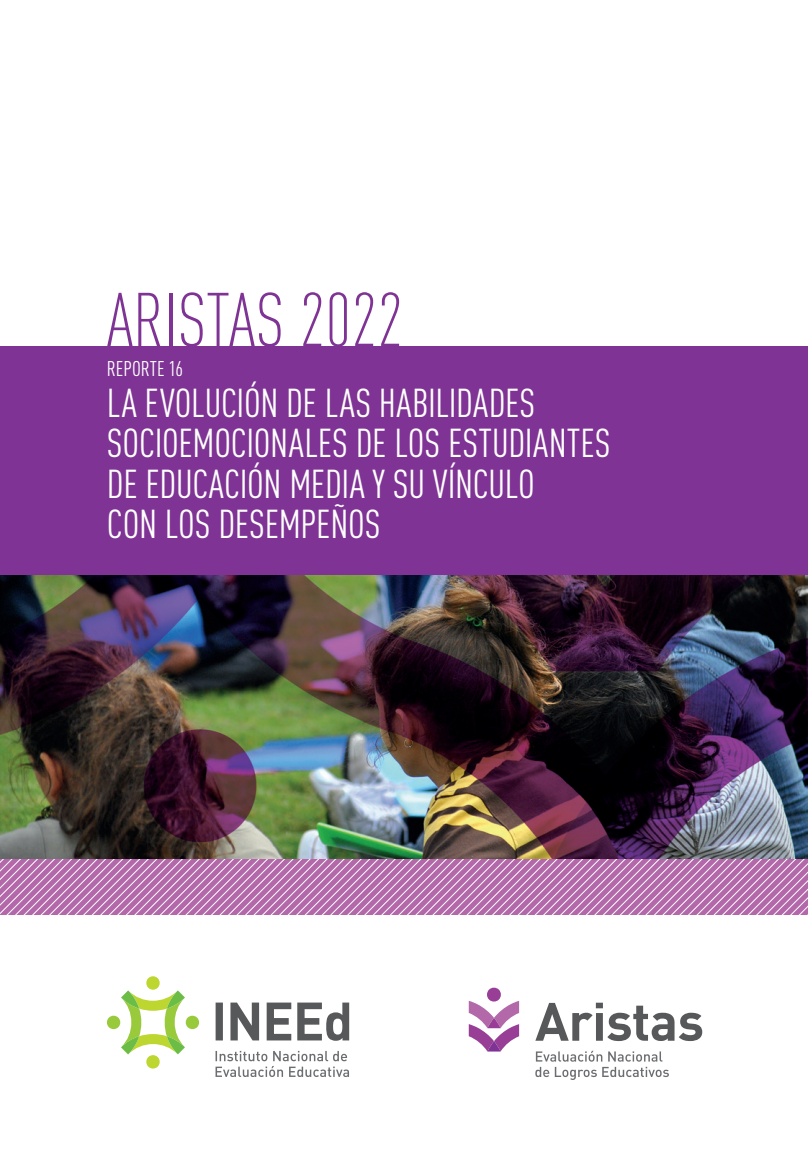
<style>
.page{position:relative;width:808px;height:1149px;background:#fff}
.page>*{position:absolute;margin:0;border:0;box-sizing:border-box;transform-origin:0 0}
.t1{font:300 condensed 75px "DIN Pro";color:#7f3394}
.t2{font:condensed 39.75px/40.5px "DIN Pro";letter-spacing:-.005em;color:#fff}
.t3{font:condensed 21px "DIN Pro";letter-spacing:-.005em;color:#fff}
</style>
<div class="page">
<svg style="left:535px;top:1002px;width:167px;height:38px"></svg>
<svg style="left:535px;top:1050px;width:134px;height:29px"></svg>
<svg style="left:469px;top:987px;width:50px;height:64px"></svg>
<svg style="left:107px;top:976px;width:92px;height:92px"></svg>
<svg style="left:216px;top:1002px;width:133px;height:38px"></svg>
<svg style="left:216px;top:1050px;width:133px;height:26px"></svg>
<img style="left:0;top:574px;width:808px;height:285px">
<svg style="left:0;top:859px;width:808px;height:55px;background:#bf80b7"></svg>
<div style="left:0;top:345px;width:808px;height:229px;background:#7f3394"></div>
<p class="t1" style="left:107px;top:267px;width:298px">ARISTAS 2022</p>
<p class="t3" style="left:107px;top:353px;width:78px">REPORTE 16</p>
<p class="t2" style="left:107px;top:379px;width:505px">LA EVOLUCIÓN DE LAS HABILIDADES<br>SOCIOEMOCIONALES DE LOS ESTUDIANTES<br>DE EDUCACIÓN MEDIA Y SU VÍNCULO<br>CON LOS DESEMPEÑOS</p>
</div>
